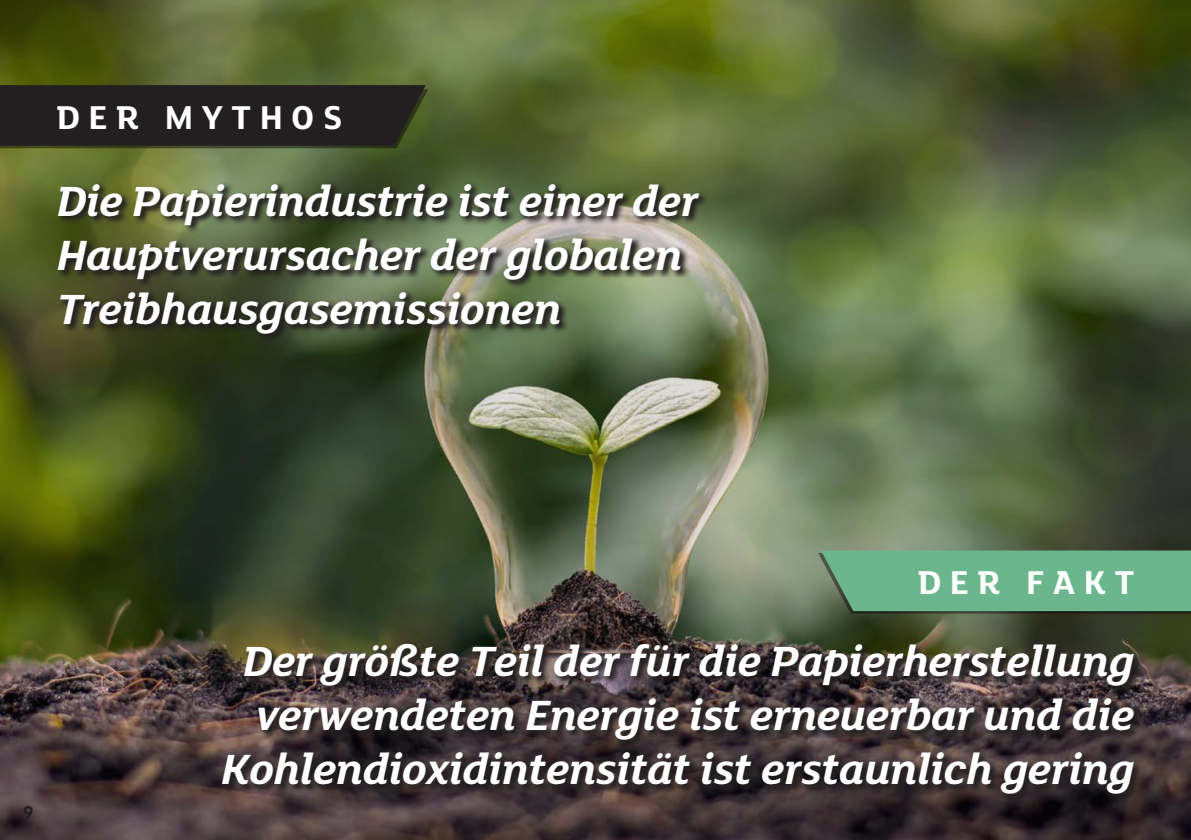
<style>
.page{position:relative;width:1191px;height:840px;background:#fff}
.page>*{position:absolute;margin:0;border:0;box-sizing:border-box;transform-origin:0 0}
.Fact_Subtext{font:italic 700 46px/54px "FS Lola";letter-spacing:-.01em;color:#fff;text-align:right}
.Myth_Subtext{font:italic 700 46px/54px "FS Lola";letter-spacing:-.01em;color:#fff}
.myth-label{font:700 36px "FS Lola";letter-spacing:.24em;color:#fff}
.t1{font:700 18px "VAG Rounded LT Pro";color:#231f20}
</style>
<div class="page">
<img style="left:0;top:0;width:1191px;height:839px">
<svg style="left:56px;top:181px;width:653px;height:162px"></svg>
<svg style="left:220px;top:640px;width:923px;height:163px"></svg>
<svg style="left:818px;top:550px;width:373px;height:63px"></svg>
<div style="left:850px;top:567px;width:284px;height:26px;background:#6cb68d"></div>
<svg style="left:0;top:85px;width:428px;height:63px"></svg>
<p class="myth-label" style="left:57px;top:98px;width:287px">DER MYTHOS</p>
<p class="Myth_Subtext" style="left:57px;top:175px;width:643px">Die Papierindustrie ist einer der<br>Hauptverursacher der globalen<br>Treibhausgasemissionen</p>
<p class="t1" style="left:23px;top:800px;width:12px">9</p>
<p class="myth-label" style="left:918px;top:563px;width:218px">DER FAKT</p>
<p class="Fact_Subtext" style="left:221px;top:634px;width:914px">Der größte Teil der für die Papierherstellung verwendeten Energie ist erneuerbar und die<br>Kohlendioxidintensität ist erstaunlich gering</p>
</div>
